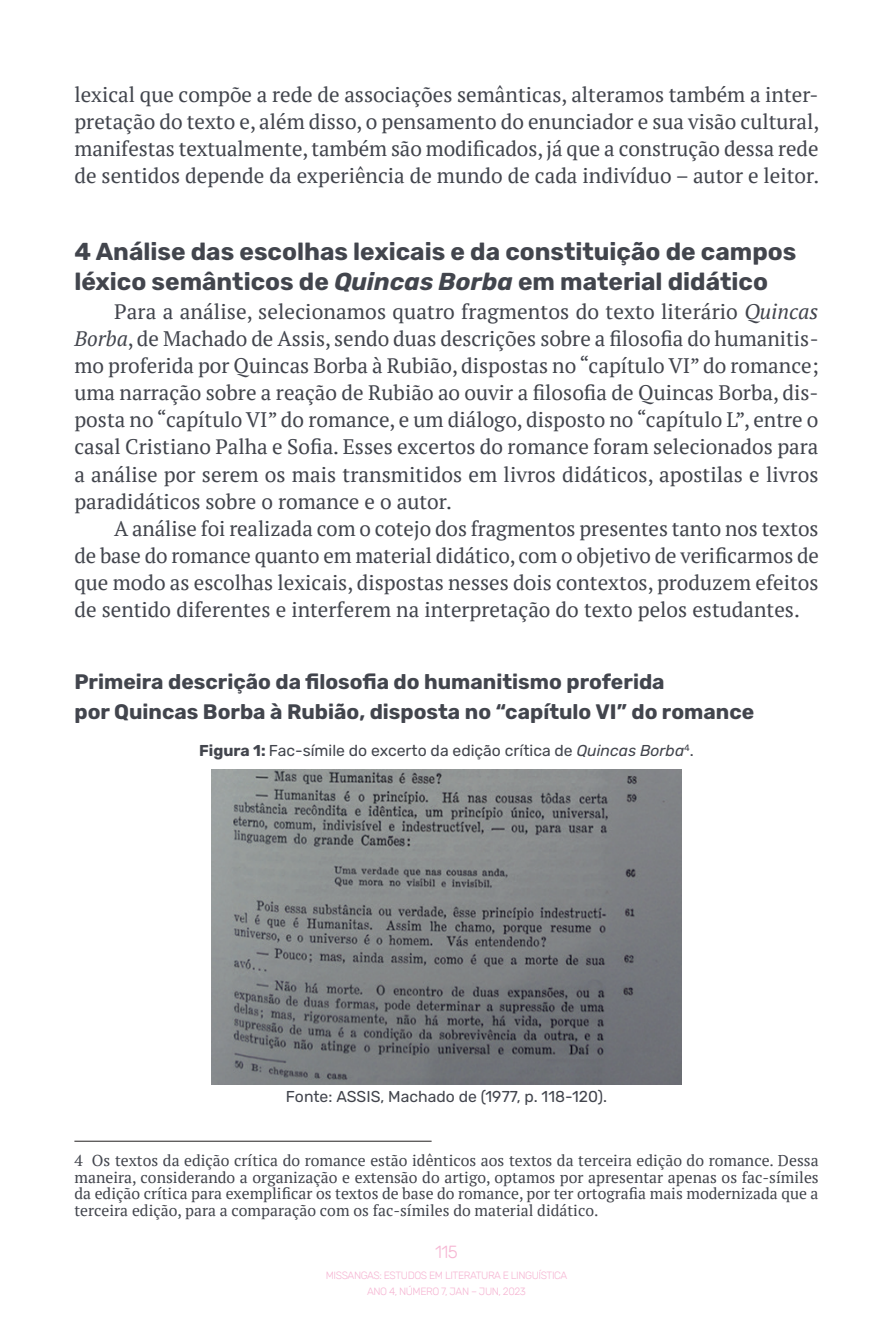
<style>
.page{position:relative;width:893px;height:1340px;background:#fff}
.page>*{position:absolute;margin:0;border:0;box-sizing:border-box;transform-origin:0 0}
.t1{font:700 24.5px/29.8px "Rubik";color:#42454d}
.t2{font:21px/27.1px "PT Serif";color:#42454d;text-align:justify}
.t3{font:700 21px/29.8px "Rubik";color:#42454d}
.t4{font:300 17.5px "Rubik";color:#f6b6d3}
.t5{font:15.75px/16.6px "PT Serif";color:#42454d;text-align:justify}
.t6{font:15.75px "Rubik";color:#42454d}
.t7{font:300 10.5px/15.8px "Rubik";letter-spacing:-.04em;color:#f6b6d3;text-align:center}
.s1{font-style:italic}
.s2{font-weight:700}
</style>
<div class="page">
<img style="left:211px;top:770px;width:471px;height:314px">
<hr style="left:74px;top:1140px;width:358px;height:1px;background:#231f20">
<p class="t2" style="left:74px;top:80px;width:747px">lexical que compõe a rede de associações semânticas, alteramos também a inter&shy;pretação do texto e, além disso, o pensamento do enunciador e sua visão cultural, manifestas textualmente, também são modificados, já que a construção dessa rede de sentidos depende da experiência de mundo de cada indivíduo – autor e leitor.</p>
<p class="t1" style="left:74px;top:237px;width:723px">4 Análise das escolhas lexicais e da constituição de campos léxico semânticos de <span class="s1">Quincas Borba</span> em material didático</p>
<p class="t2" style="left:74px;top:297px;width:746px;text-indent:40px">Para a análise, selecionamos quatro fragmentos do texto literário <span class="s1">Quincas Borba</span>, de Machado de Assis, sendo duas descrições sobre a filosofia do humanitis&shy;mo proferida por Quincas Borba à Rubião, dispostas no “capítulo VI” do romance; uma narração sobre a reação de Rubião ao ouvir a filosofia de Quincas Borba, dis&shy;posta no “capítulo VI” do romance, e um diálogo, disposto no “capítulo L”, entre o casal Cristiano Palha e Sofia. Esses excertos do romance foram selecionados para a análise por serem os mais transmitidos em livros didáticos, apostilas e livros paradidáticos sobre o romance e o autor.</p>
<p class="t2" style="left:74px;top:514px;width:746px;text-indent:40px">A análise foi realizada com o cotejo dos fragmentos presentes tanto nos textos de base do romance quanto em material didático, com o objetivo de verificarmos de que modo as escolhas lexicais, dispostas nesses dois contextos, produzem efeitos de sentido diferentes e interferem na interpretação do texto pelos estudantes.</p>
<p class="t3" style="left:74px;top:667px;width:681px">Primeira descrição da filosofia do humanitismo proferida<br>por Quincas Borba à Rubião, disposta no “capítulo VI” do romance</p>
<p class="t6" style="left:199px;top:741px;width:496px"><span class="s2">Figura 1:</span> Fac-símile do excerto da edição crítica de <span class="s1">Quincas Borba</span><sup>4</sup>.</p>
<p class="t6" style="left:286px;top:1087px;width:323px">Fonte: ASSIS, Machado de (1977, p. 118-120).</p>
<p class="t5" style="left:74px;top:1151px;width:746px">4 Os textos da edição crítica do romance estão idênticos aos textos da terceira edição do romance. Dessa maneira, considerando a organização e extensão do artigo, optamos por apresentar apenas os fac-símiles da edição crítica para exemplificar os textos de base do romance, por ter ortografia mais modernizada que a terceira edição, para a comparação com os fac-símiles do material didático.</p>
<p class="t4" style="left:435px;top:1242px;width:24px">115</p>
<p class="t7" style="left:326px;top:1267px;width:243px">MISSANGAS: ESTUDOS EM LITERATURA E LINGUÍSTICA<br>ANO 4, NÚMERO 7, JAN – JUN, 2023</p>
</div>
